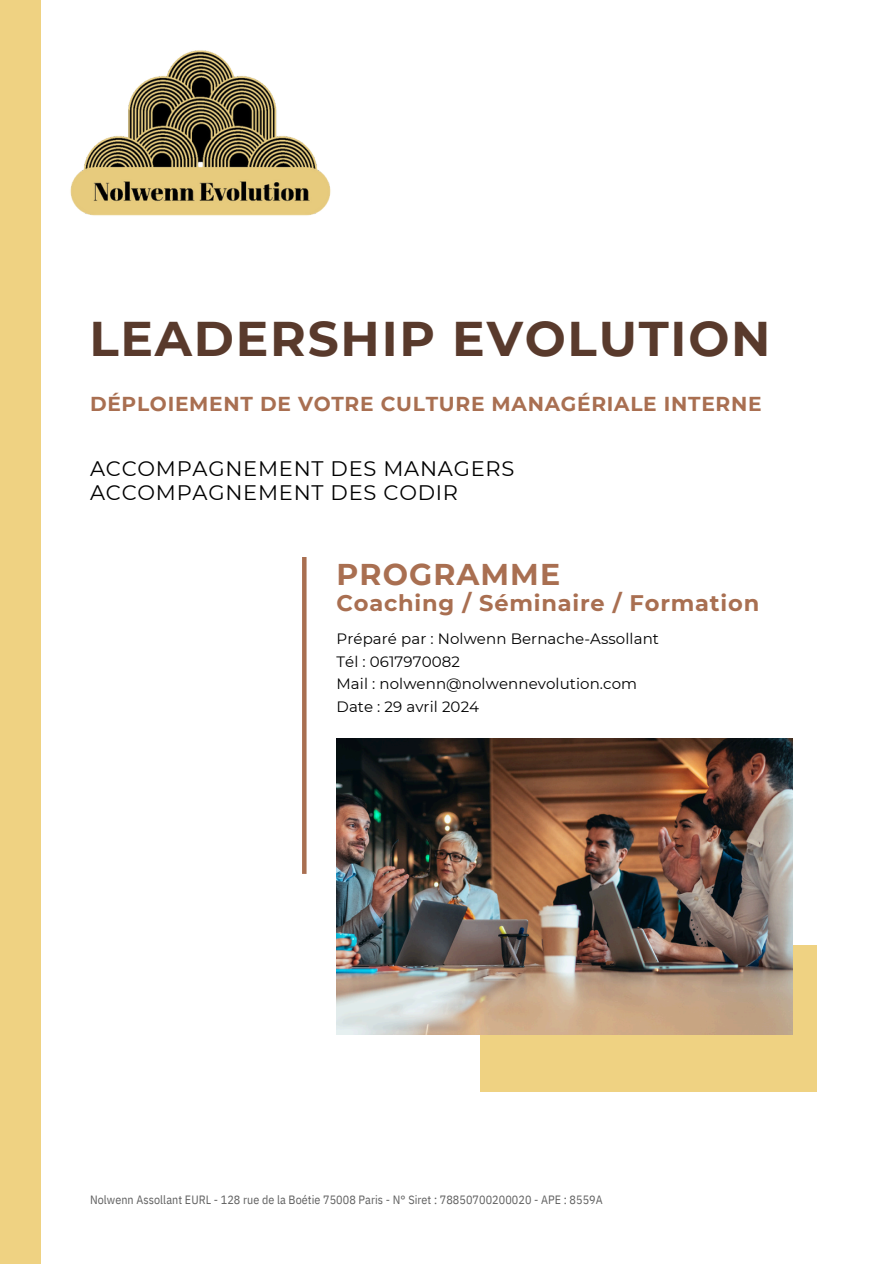
<style>
.page{position:relative;width:894px;height:1264px;background:#fff}
.page>*{position:absolute;margin:0;border:0;box-sizing:border-box;transform-origin:0 0}
.t1{font:700 48.6px "Montserrat";letter-spacing:.035em;color:#593a2c}
.t2{font:700 30px "Montserrat";letter-spacing:.035em;color:#a96f51}
.t3{font:700 22.5px "Montserrat";letter-spacing:.035em;color:#a96f51}
.t4{font:21px/23.7px "Montserrat";letter-spacing:.035em;color:#000}
.t5{font:700 20.1px "Montserrat";letter-spacing:.035em;color:#a96f51}
.t6{font:15px/22.5px "Montserrat";letter-spacing:.005em;color:#000}
.t7{font:12px "IBM Plex Sans Cond";letter-spacing:.005em;color:#606060}
</style>
<div class="page">
<div style="left:0;top:0;width:41px;height:1263px;background:#efd282"></div>
<div style="left:480px;top:944px;width:336px;height:147px;background:#efd282"></div>
<hr style="left:302px;top:557px;width:4px;height:316px;background:#a96f51">
<img style="left:336px;top:738px;width:456px;height:296px">
<img style="left:70px;top:50px;width:261px;height:166px">
<h3 class="t1" style="left:89px;top:308px;width:682px">LEADERSHIP EVOLUTION</h3>
<h4 class="t5" style="left:90px;top:391px;width:672px">DÉPLOIEMENT DE VOTRE CULTURE MANAGÉRIALE INTERNE</h4>
<p class="t4" style="left:90px;top:457px;width:426px">ACCOMPAGNEMENT DES MANAGERS<br>ACCOMPAGNEMENT DES CODIR</p>
<h1 class="t2" style="left:336px;top:556px;width:225px">PROGRAMME</h1>
<h1 class="t3" style="left:336px;top:589px;width:424px">Coaching / Séminaire / Formation</h1>
<h2 class="t6" style="left:336px;top:627px;width:324px">Préparé par : Nolwenn Bernache-Assollant<br>Tél : 0617970082<br>Mail : nolwenn@nolwennevolution.com<br>Date : 29 avril 2024</h2>
<p class="t7" style="left:90px;top:1191px;width:514px">Nolwenn Assollant EURL - 128 rue de la Boétie 75008 Paris - N° Siret : 78850700200020 - APE : 8559A</p>
</div>
